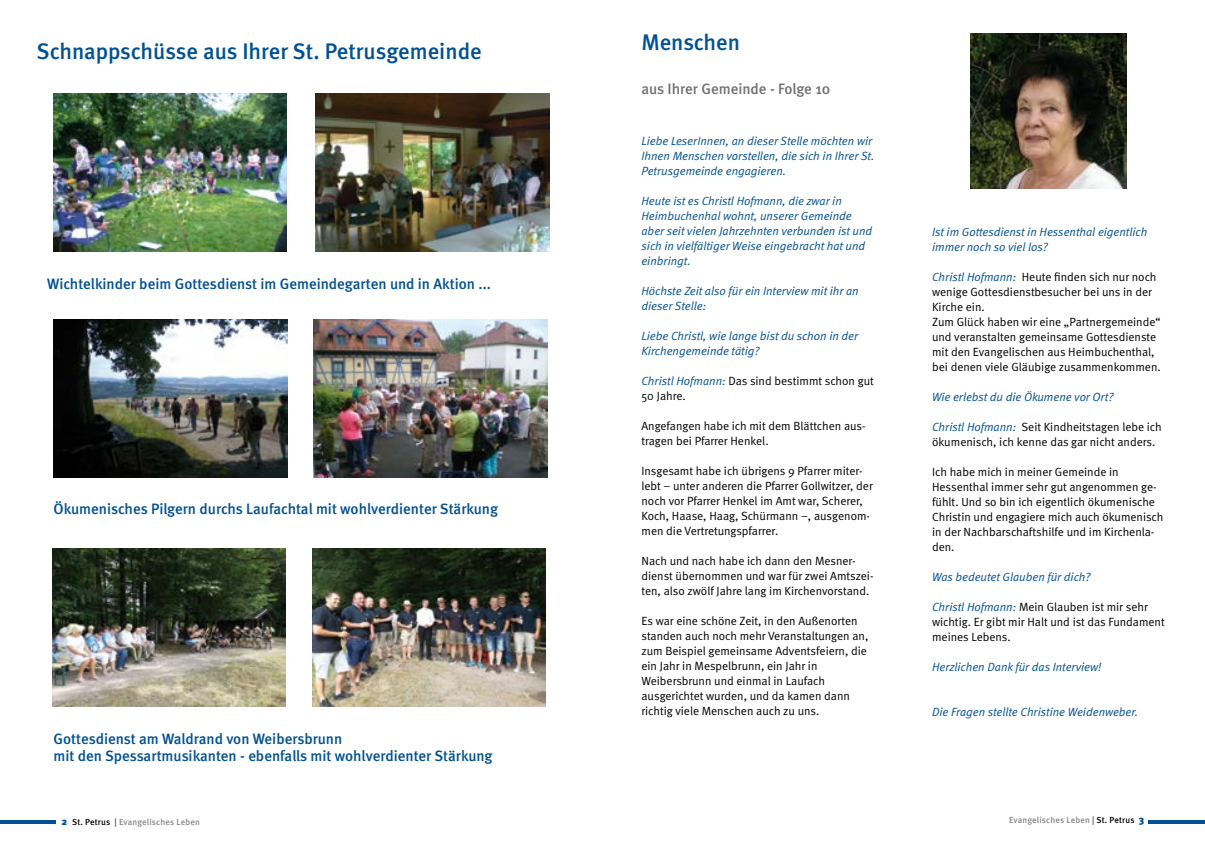
<style>
.page{position:relative;width:1205px;height:851px;background:#fff}
.page>*{position:absolute;margin:0;border:0;box-sizing:border-box;transform-origin:0 0}
.t1{font:500 22.5px "Meta";color:#005193}
.t2{font:500 15px/17.5px "Meta";color:#005193}
.t3{font:500 15px "Meta";color:#707172}
.t4{font:11.88px/15px "Meta Normal";color:#000}
.t5{font:italic 11.88px/15px "Meta Normal";color:#005193}
.t6{font:500 8.75px "Meta";letter-spacing:.02em;color:#87888a}
.s1{font-style:italic;color:#005193}
.s2{font-weight:900;font-size:10px;color:#005193}
.s3{color:#000}
.s4{color:#58585a}
</style>
<div class="page">
<hr style="left:0;top:820px;width:56px;height:3px;background:#005193">
<hr style="left:1148px;top:820px;width:57px;height:3px;background:#005193">
<img style="left:53px;top:94px;width:234px;height:157px">
<img style="left:316px;top:94px;width:233px;height:157px">
<img style="left:312px;top:548px;width:233px;height:158px">
<img style="left:54px;top:319px;width:233px;height:158px">
<img style="left:314px;top:319px;width:233px;height:158px">
<img style="left:52px;top:548px;width:234px;height:158px">
<img style="left:971px;top:33px;width:156px;height:155px">
<h1 class="t1" style="left:36px;top:39px;width:447px">Schnappschüsse aus Ihrer St. Petrusgemeinde</h1>
<p class="t2" style="left:47px;top:275px;width:445px">Wichtelkinder beim Gottesdienst im Gemeindegarten und in Aktion ...</p>
<p class="t2" style="left:54px;top:500px;width:446px">Ökumenisches Pilgern durchs Laufachtal mit wohlverdienter Stärkung</p>
<p class="t2" style="left:54px;top:729px;width:440px">Gottesdienst am Waldrand von Weibersbrunn<br>mit den Spessartmusikanten - ebenfalls mit wohlverdienter Stärkung</p>
<h1 class="t1" style="left:641px;top:29px;width:100px">Menschen</h1>
<p class="t3" style="left:641px;top:80px;width:190px">aus Ihrer Gemeinde - Folge 10</p>
<p class="t5" style="left:641px;top:133px;width:234px">Liebe LeserInnen, an dieser Stelle möchten wir<br>Ihnen Menschen vorstellen, die sich in Ihrer St.<br>Petrusgemeinde engagieren.</p>
<p class="t5" style="left:641px;top:193px;width:232px">Heute ist es Christl Hofmann, die zwar in Heimbuchenhal wohnt, unserer Gemeinde aber seit vielen Jahrzehnten verbunden ist und sich in vielfältiger Weise eingebracht hat und einbringt.</p>
<p class="t5" style="left:641px;top:283px;width:219px">Höchste Zeit also für ein Interview mit ihr an dieser Stelle:</p>
<p class="t5" style="left:641px;top:328px;width:218px">Liebe Christl, wie lange bist du schon in der<br>Kirchengemeinde tätig?</p>
<p class="t4" style="left:641px;top:373px;width:234px"><span class="s1">Christl Hofmann:</span> Das sind bestimmt schon gut<br>50 Jahre.</p>
<p class="t4" style="left:641px;top:418px;width:226px">Angefangen habe ich mit dem Blättchen aus&shy;tragen bei Pfarrer Henkel.</p>
<p class="t4" style="left:641px;top:463px;width:233px">Insgesamt habe ich übrigens 9 Pfarrer miter&shy;lebt – unter anderen die Pfarrer Gollwitzer, der noch vor Pfarrer Henkel im Amt war, Scherer, Koch, Haase, Haag, Schürmann –, ausgenom&shy;men die Vertretungspfarrer.</p>
<p class="t4" style="left:641px;top:553px;width:233px">Nach und nach habe ich dann den Mesner&shy;dienst übernommen und war für zwei Amtszei&shy;ten, also zwölf Jahre lang im Kirchenvorstand.</p>
<p class="t4" style="left:641px;top:613px;width:228px">Es war eine schöne Zeit, in den Außenorten standen auch noch mehr Veranstaltungen an, zum Beispiel gemeinsame Adventsfeiern, die ein Jahr in Mespelbrunn, ein Jahr in Weibersbrunn und einmal in Laufach ausgerichtet wurden, und da kamen dann richtig viele Menschen auch zu uns.</p>
<p class="t5" style="left:932px;top:224px;width:217px">Ist im Gottesdienst in Hessenthal eigentlich immer noch so viel los?</p>
<p class="t4" style="left:932px;top:269px;width:230px"><span class="s1">Christl Hofmann:</span> Heute finden sich nur noch wenige Gottesdienstbesucher bei uns in der Kirche ein.<br>Zum Glück haben wir eine „Partnergemeinde“ und veranstalten gemeinsame Gottesdienste mit den Evangelischen aus Heimbuchenthal, bei denen viele Gläubige zusammenkommen.</p>
<p class="t5" style="left:932px;top:389px;width:183px">Wie erlebst du die Ökumene vor Ort?</p>
<p class="t4" style="left:932px;top:419px;width:231px"><span class="s1">Christl Hofmann:</span> Seit Kindheitstagen lebe ich ökumenisch, ich kenne das gar nicht anders.</p>
<p class="t4" style="left:932px;top:464px;width:233px">Ich habe mich in meiner Gemeinde in Hessenthal immer sehr gut angenommen ge&shy;fühlt. Und so bin ich eigentlich ökumenische Christin und engagiere mich auch ökumenisch in der Nachbarschaftshilfe und im Kirchenla&shy;den.</p>
<p class="t5" style="left:932px;top:569px;width:160px">Was bedeutet Glauben für dich?</p>
<p class="t4" style="left:932px;top:599px;width:234px"><span class="s1">Christl Hofmann:</span> Mein Glauben ist mir sehr wichtig. Er gibt mir Halt und ist das Fundament meines Lebens.</p>
<p class="t5" style="left:932px;top:659px;width:171px">Herzlichen Dank für das Interview!</p>
<p class="t5" style="left:932px;top:704px;width:208px">Die Fragen stellte Christine Weidenweber.</p>
<p class="t6" style="left:61px;top:816px;width:140px"><span class="s2">2</span> <span class="s3">St. Petrus</span> <span class="s4">|</span> Evangelisches Leben</p>
<p class="t6" style="left:1009px;top:814px;width:137px">Evangelisches Leben <span class="s4">|</span> <span class="s3">St. Petrus</span> <span class="s2">3</span></p>
</div>
